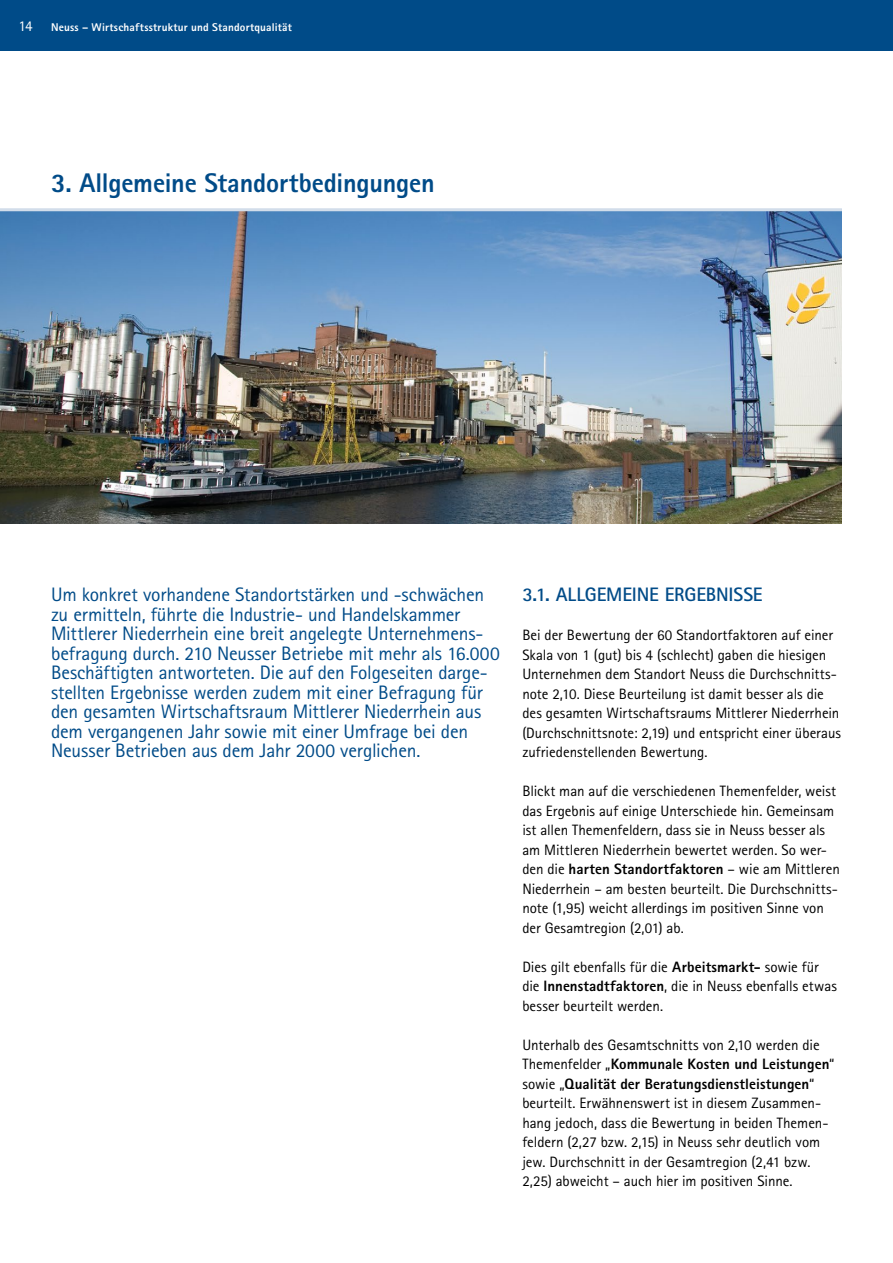
<style>
.page{position:relative;width:893px;height:1263px;background:#fff}
.page>*{position:absolute;margin:0;border:0;box-sizing:border-box;transform-origin:0 0}
.t1{font:800 27px "Rotis Sans Serif Pro";letter-spacing:-.005em;color:#004b88}
.t2{font:19.5px/19.5px "Rotis Sans Serif Pro";letter-spacing:-.01em;color:#004b88}
.t3{font:700 19.5px "Rotis Sans Serif Pro";letter-spacing:-.01em;color:#004b88}
.t4{font:15px/19.5px "Rotis Sans Serif Pro";color:#000}
.t5{font:800 11.25px "Rotis Sans Serif Pro";letter-spacing:.015em;color:#fff}
.s1{font-weight:400;font-size:15px}
.s2{font-weight:800}
</style>
<div class="page">
<div style="left:0;top:0;width:893px;height:51px;background:#004b88"></div>
<img style="left:0;top:211px;width:842px;height:312px">
<hr style="left:0;top:208px;width:842px;height:3px;background:#d2ddea">
<p class="t5" style="left:18px;top:20px;width:275px"><span class="s1">14</span> Neuss – Wirtschaftsstruktur und Standortqualität</p>
<h1 class="t1" style="left:51px;top:165px;width:385px">3. Allgemeine Standortbedingungen</h1>
<p class="t2" style="left:51px;top:585px;width:450px">Um konkret vorhandene Standortstärken und -schwächen zu ermitteln, führte die Industrie- und Handelskammer Mittlerer Niederrhein eine breit angelegte Unternehmens&shy;befragung durch. 210 Neusser Betriebe mit mehr als 16.000<br>Beschäftigten antworteten. Die auf den Folgeseiten darge&shy;stellten Ergebnisse werden zudem mit einer Befragung für den gesamten Wirtschaftsraum Mittlerer Niederrhein aus dem vergangenen Jahr sowie mit einer Umfrage bei den Neusser Betrieben aus dem Jahr 2000 verglichen.</p>
<h2 class="t3" style="left:522px;top:582px;width:242px">3.1. ALLGEMEINE ERGEBNISSE</h2>
<p class="t4" style="left:522px;top:626px;width:320px">Bei der Bewertung der 60 Standortfaktoren auf einer Skala von 1 (gut) bis 4 (schlecht) gaben die hiesigen Unternehmen dem Standort Neuss die Durchschnitts&shy;note 2,10. Diese Beurteilung ist damit besser als die des gesamten Wirtschaftsraums Mittlerer Niederrhein (Durchschnittsnote: 2,19) und entspricht einer überaus zufriedenstellenden Bewertung.</p>
<p class="t4" style="left:522px;top:782px;width:319px">Blickt man auf die verschiedenen Themenfelder, weist das Ergebnis auf einige Unterschiede hin. Gemeinsam ist allen Themenfeldern, dass sie in Neuss besser als am Mittleren Niederrhein bewertet werden. So wer&shy;den die <span class="s2">harten Standortfaktoren</span> – wie am Mittleren Niederrhein – am besten beurteilt. Die Durchschnitts&shy;note (1,95) weicht allerdings im positiven Sinne von der Gesamtregion (2,01) ab.</p>
<p class="t4" style="left:522px;top:957px;width:316px">Dies gilt ebenfalls für die <span class="s2">Arbeitsmarkt-</span> sowie für die <span class="s2">Innenstadtfaktoren</span>, die in Neuss ebenfalls etwas besser beurteilt werden.</p>
<p class="t4" style="left:522px;top:1035px;width:314px">Unterhalb des Gesamtschnitts von 2,10 werden die Themenfelder „<span class="s2">Kommunale Kosten und Leistungen</span>“ sowie „<span class="s2">Qualität der Beratungsdienstleistungen</span>“ beurteilt. Erwähnenswert ist in diesem Zusammen&shy;hang jedoch, dass die Bewertung in beiden Themen&shy;feldern (2,27 bzw. 2,15) in Neuss sehr deutlich vom jew. Durchschnitt in der Gesamtregion (2,41 bzw.<br>2,25) abweicht – auch hier im positiven Sinne.</p>
</div>
